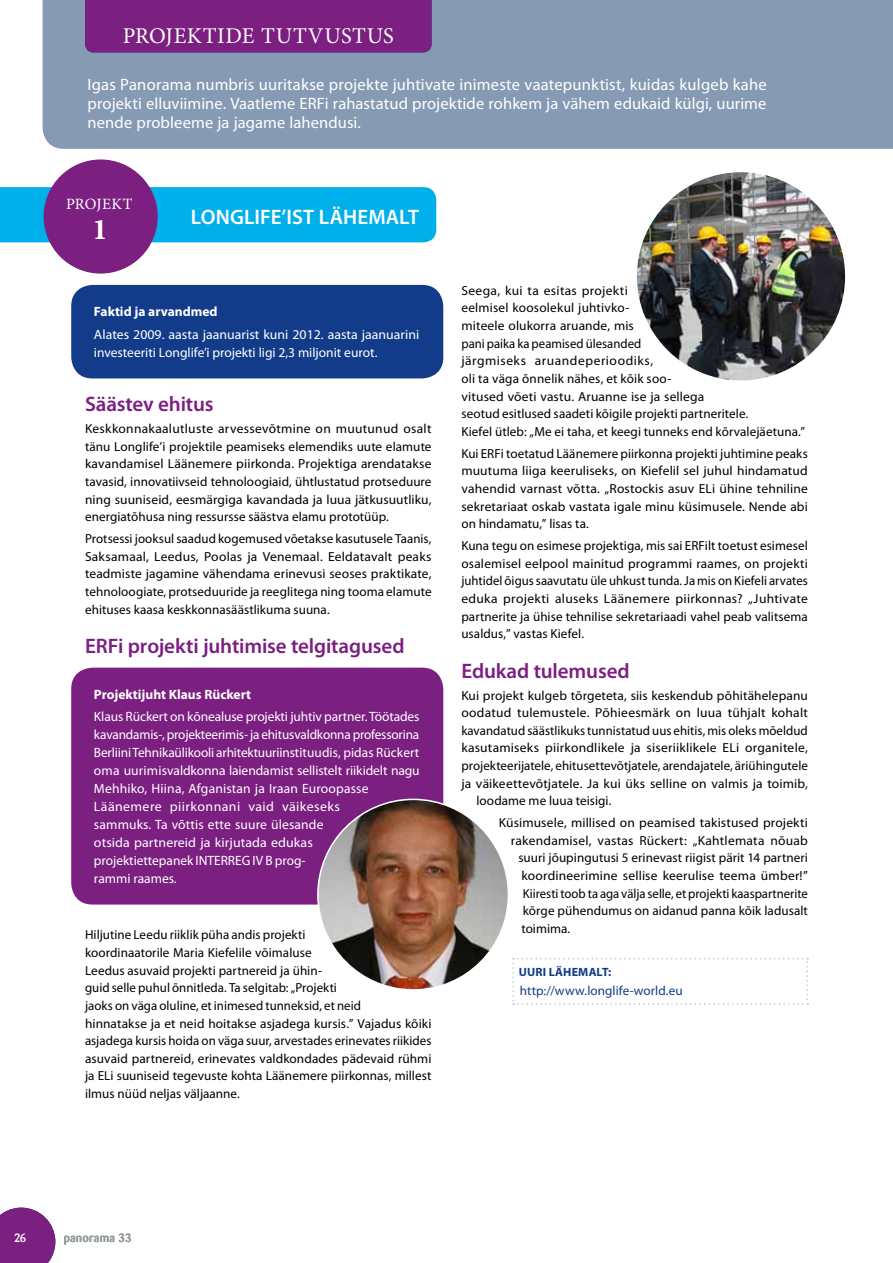
<style>
.page{position:relative;width:893px;height:1263px;background:#fff}
.page>*{position:absolute;margin:0;border:0;box-sizing:border-box;transform-origin:0 0}
.t1{font:30px "Minion Pro Bold Capt";color:#fff}
.t2{font:22.5px "Minion Pro";letter-spacing:.025em;color:#fff}
.t3{font:600 21px "Myriad Pro";letter-spacing:-.005em;color:#7b1f81}
.t4{font:600 21px "Myriad Pro";letter-spacing:.005em;color:#fff}
.t5{font:16.5px/18.8px "Myriad Pro";letter-spacing:.01em;color:#fff;text-align:justify}
.t6{font:15.75px "Minion Pro";color:#fff}
.t7{font:13.5px/18px "Myriad Pro";color:#fff}
.t8{font:700 13.5px "Myriad Pro";color:#fff}
.t9{font:13.2px/17.7px "Myriad Pro";letter-spacing:.005em;color:#000;text-align:justify}
.t10{font:13.2px "Myriad Pro";letter-spacing:.005em;color:#123c8a}
.t11{font:700 12px "Myriad Pro";letter-spacing:.015em;color:#123c8a}
.t12{font:500 12px "Barmeno";letter-spacing:.02em;color:#90989c}
.t13{font:500 12px "Barmeno";color:#fff}
</style>
<div class="page">
<div style="left:43px;top:0;width:850px;height:149px;background:#869ab4"></div>
<svg style="left:0;top:1208px;width:55px;height:55px;background:#87358d"></svg>
<div style="left:85px;top:0;width:347px;height:52px;background:#7b1f81"></div>
<svg style="left:512px;top:958px;width:296px;height:47px"></svg>
<div style="left:0;top:187px;width:436px;height:55px;background:#00b0eb"></div>
<div style="left:44px;top:159px;width:114px;height:115px;background:#7b1f81;border-radius:50%"></div>
<div style="left:71px;top:285px;width:372px;height:93px;background:#123c8a;border-radius:21px"></div>
<div style="left:71px;top:668px;width:372px;height:236px;background:#7b1f81;border-radius:21px"></div>
<img style="left:318px;top:799px;width:190px;height:191px;border-radius:95px">
<img style="left:637px;top:172px;width:208px;height:208px;border-radius:104px">
<h2 class="t2" style="left:123px;top:20px;width:273px">PROJEKTIDE TUTVUSTUS</h2>
<p class="t5" style="left:88px;top:76px;width:681px">Igas Panorama numbris uuritakse projekte juhtivate inimeste vaatepunktist, kuidas kulgeb kahe projekti elluviimine. Vaatleme ERFi rahastatud projektide rohkem ja vähem edukaid külgi, uurime nende probleeme ja jagame lahendusi.</p>
<p class="t6" style="left:66px;top:194px;width:10px">PROJ</p>
<p class="t6" style="left:102px;top:194px;width:21px">EKT</p>
<h1 class="t1" style="left:92px;top:212px;width:17px">1</h1>
<h3 class="t4" style="left:191px;top:205px;width:230px">LONGLIFE’IST LÄHEMALT</h3>
<p class="t8" style="left:94px;top:304px;width:125px">Faktid ja arvandmed</p>
<p class="t7" style="left:94px;top:325px;width:327px">Alates 2009. aasta jaanuarist kuni 2012. aasta jaanuarini investeeriti Longlife’i projekti ligi 2,3 miljonit eurot.</p>
<h3 class="t3" style="left:85px;top:393px;width:130px">Säästev ehitus</h3>
<p class="t9" style="left:85px;top:420px;width:348px">Keskkonnakaalutluste arvessevõtmine on muutunud osalt tänu Longlife’i projektile peamiseks elemendiks uute elamute kavandamisel Läänemere piirkonda. Projektiga arendatakse tavasid, innovatiivseid tehnoloogiaid, ühtlustatud protseduure ning suuniseid, eesmärgiga kavandada ja luua jätkusuutliku, energiatõhusa ning ressursse säästva elamu prototüüp.</p>
<p class="t9" style="left:85px;top:530px;width:348px">Protsessi jooksul saadud kogemused võetakse kasutusele Taanis, Saksamaal, Leedus, Poolas ja Venemaal. Eeldatavalt peaks teadmiste jagamine vähendama erinevusi seoses praktikate, tehnoloogiate, protseduuride ja reeglitega ning tooma elamute ehituses kaasa keskkonnasäästlikuma suuna.</p>
<h3 class="t3" style="left:85px;top:634px;width:321px">ERFi projekti juhtimise telgitagused</h3>
<p class="t8" style="left:94px;top:687px;width:159px">Projektijuht Klaus Rückert</p>
<p class="t7" style="left:94px;top:708px;width:327px">Klaus Rückert on kõnealuse projekti juhtiv partner. Töötades kavandamis-, projekteerimis- ja ehitusvaldkonna professorina Berliini Tehnikaülikooli arhitektuuriinstituudis, pidas Rückert oma uurimisvaldkonna laiendamist sellistelt riikidelt nagu Mehhiko, Hiina, Afganistan ja Iraan Euroopasse Läänemere piirkonnani vaid väikeseks<br>sammuks. Ta võttis ette suure ülesande<br>otsida partnereid ja kirjutada edukas<br>projektiettepanek INTERREG IV B prog-<br>rammi raames.</p>
<p class="t9" style="left:85px;top:926px;width:348px;text-align:left">Hiljutine Leedu riiklik püha andis projekti<br>koordinaatorile Maria Kiefelile võimaluse<br>Leedus asuvaid projekti partnereid ja ühin-<br>guid selle puhul õnnitleda. Ta selgitab: „Projekti<br>jaoks on väga oluline, et inimesed tunneksid, et neid<br>hinnatakse ja et neid hoitakse asjadega kursis.” Vajadus kõiki asjadega kursis hoida on väga suur, arvestades erinevates riikides asuvaid partnereid, erinevates valdkondades pädevaid rühmi ja ELi suuniseid tegevuste kohta Läänemere piirkonnas, millest ilmus nüüd neljas väljaanne.</p>
<p class="t9" style="left:461px;top:282px;width:345px;text-align:left">Seega, kui ta esitas projekti<br>eelmisel koosolekul juhtivko-<br>miteele olukorra aruande, mis<br>pani paika ka peamised ülesanded<br>järgmiseks aruandeperioodiks,<br>oli ta väga õnnelik nähes, et kõik soo-<br>vitused võeti vastu. Aruanne ise ja sellega<br>seotud esitlused saadeti kõigile projekti partneritele.<br>Kiefel ütleb: „Me ei taha, et keegi tunneks end kõrvalejäetuna.”</p>
<p class="t9" style="left:461px;top:445px;width:348px">Kui ERFi toetatud Läänemere piirkonna projekti juhtimine peaks muutuma liiga keeruliseks, on Kiefelil sel juhul hindamatud vahendid varnast võtta. „Rostockis asuv ELi ühine tehniline sekretariaat oskab vastata igale minu küsimusele. Nende abi on hindamatu,” lisas ta.</p>
<p class="t9" style="left:461px;top:537px;width:348px">Kuna tegu on esimese projektiga, mis sai ERFilt toetust esimesel osalemisel eelpool mainitud programmi raames, on projekti juhtidel õigus saavutatu üle uhkust tunda. Ja mis on Kiefeli arvates eduka projekti aluseks Läänemere piirkonnas? „Juhtivate partnerite ja ühise tehnilise sekretariaadi vahel peab valitsema usaldus,” vastas Kiefel.</p>
<h3 class="t3" style="left:461px;top:659px;width:170px">Edukad tulemused</h3>
<p class="t9" style="left:461px;top:686px;width:348px">Kui projekt kulgeb tõrgeteta, siis keskendub põhitähelepanu</p>
<p class="t9" style="left:461px;top:704px;width:348px">oodatud tulemustele. Põhieesmärk on luua tühjalt kohalt</p>
<p class="t9" style="left:461px;top:722px;width:348px">kavandatud säästlikuks tunnistatud uus ehitis, mis oleks mõeldud</p>
<p class="t9" style="left:461px;top:739px;width:348px">kasutamiseks piirkondlikele ja siseriiklikele ELi organitele,</p>
<p class="t9" style="left:461px;top:757px;width:348px">projekteerijatele, ehitusettevõtjatele, arendajatele, äriühingutele</p>
<p class="t9" style="left:461px;top:775px;width:348px">ja väikeettevõtjatele. Ja kui üks selline on valmis ja toimib,</p>
<p class="t9" style="left:476px;top:792px;width:136px">loodame me luua teisigi.</p>
<p class="t9" style="left:499px;top:814px;width:310px">Küsimusele, millised on peamised takistused projekti</p>
<p class="t9" style="left:511px;top:832px;width:299px">rakendamisel, vastas Rückert: „Kahtlemata nõuab</p>
<p class="t9" style="left:518px;top:849px;width:291px">suuri jõupingutusi 5 erinevast riigist pärit 14 partneri</p>
<p class="t9" style="left:521px;top:867px;width:288px">koordineerimine sellise keerulise teema ümber!”</p>
<p class="t9" style="left:523px;top:885px;width:286px">Kiiresti toob ta aga välja selle, et projekti kaaspartnerite</p>
<p class="t9" style="left:523px;top:902px;width:286px">kõrge pühendumus on aidanud panna kõik ladusalt</p>
<p class="t9" style="left:521px;top:920px;width:50px">toimima.</p>
<p class="t11" style="left:519px;top:965px;width:16px">Uuri</p>
<p class="t11" style="left:549px;top:965px;width:32px">lähemalt</p>
<p class="t11" style="left:608px;top:965px;width:5px">:</p>
<p class="t10" style="left:520px;top:984px;width:164px">http://www.longlife-world.eu</p>
<p class="t13" style="left:14px;top:1231px;width:14px">26</p>
<p class="t12" style="left:64px;top:1230px;width:69px">panorama 33</p>
</div>
